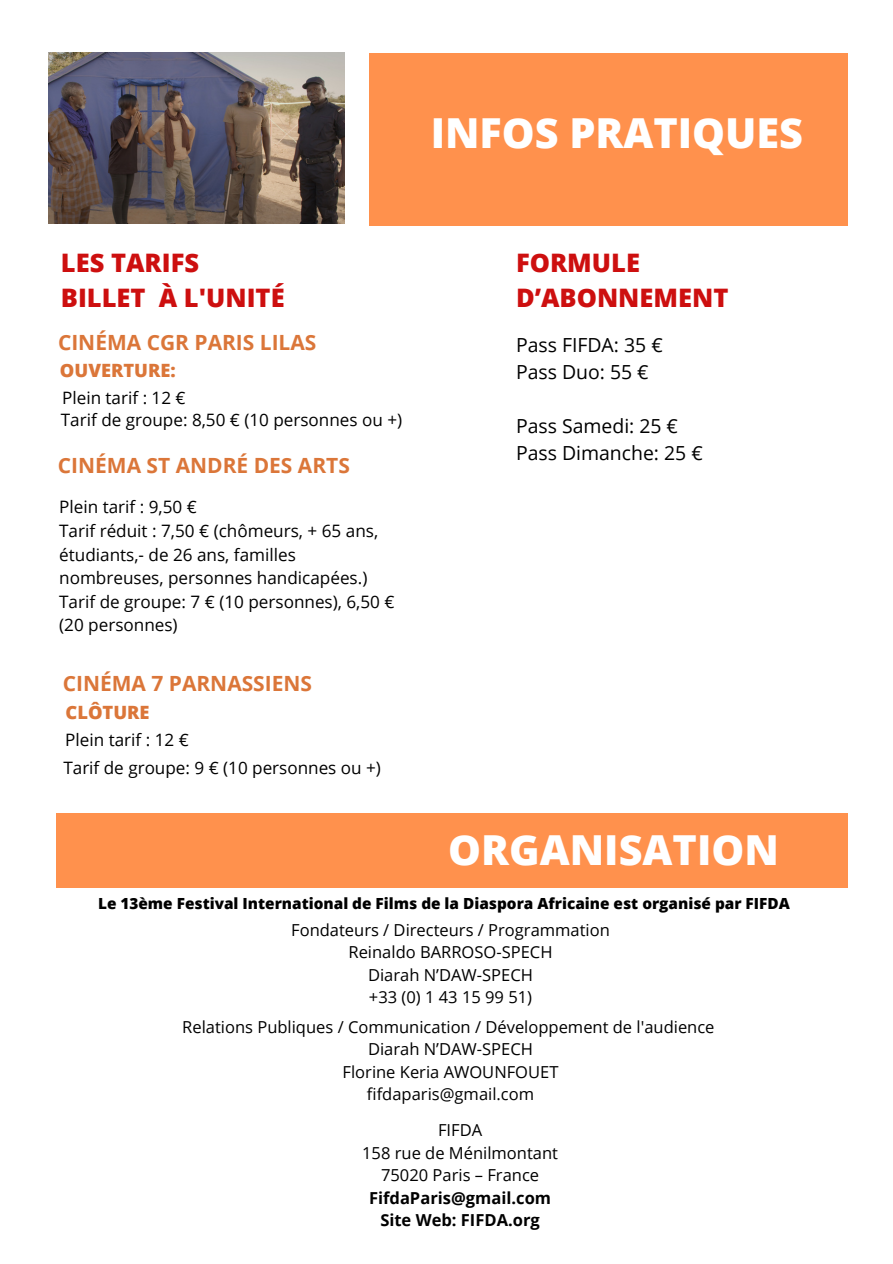
<style>
.page{position:relative;width:893px;height:1264px;background:#fff}
.page>*{position:absolute;margin:0;border:0;box-sizing:border-box;transform-origin:0 0}
.t1{font:800 41.4px "Open Sans";color:#fff}
.t2{font:800 25.5px "Open Sans";color:#cd0f0f}
.t3{font:700 21px "Open Sans";color:#db7639}
.t4{font:19.35px "Open Sans";color:#000}
.t5{font:800 18.3px "Open Sans";color:#db7639}
.t6{font:17.1px/23.5px "Open Sans";color:#000}
.t7{font:16.5px "Open Sans";color:#000}
.t8{font:700 16.5px "Open Sans";color:#000}
.t9{font:800 15.3px "Open Sans";color:#000}
</style>
<div class="page">
<div style="left:369px;top:53px;width:478px;height:172px;background:#ff914d"></div>
<div style="left:56px;top:813px;width:791px;height:74px;background:#ff914d"></div>
<img style="left:49px;top:53px;width:295px;height:171px">
<p class="t1" style="left:430px;top:104px;width:374px">INFOS PRATIQUES</p>
<p class="t2" style="left:61px;top:245px;width:140px">LES TARIFS</p>
<p class="t2" style="left:61px;top:280px;width:225px">BILLET À L'UNITÉ</p>
<p class="t3" style="left:58px;top:327px;width:260px">CINÉMA CGR PARIS LILAS</p>
<p class="t5" style="left:60px;top:357px;width:117px">OUVERTURE:</p>
<p class="t6" style="left:62px;top:386px;width:125px">Plein tarif : 12 €</p>
<p class="t6" style="left:61px;top:408px;width:343px">Tarif de groupe: 8,50 € (10 personnes ou +)</p>
<p class="t3" style="left:58px;top:450px;width:293px">CINÉMA ST ANDRÉ DES ARTS</p>
<p class="t6" style="left:59px;top:495px;width:139px">Plein tarif : 9,50 €</p>
<p class="t6" style="left:59px;top:518px;width:320px">Tarif réduit : 7,50 € (chômeurs, + 65 ans, étudiants,- de 26 ans, familles nombreuses, personnes handicapées.)</p>
<p class="t6" style="left:59px;top:589px;width:337px">Tarif de groupe: 7 € (10 personnes), 6,50 € (20 personnes)</p>
<p class="t3" style="left:63px;top:668px;width:251px">CINÉMA 7 PARNASSIENS</p>
<p class="t5" style="left:65px;top:699px;width:86px">CLÔTURE</p>
<p class="t6" style="left:65px;top:727px;width:125px">Plein tarif : 12 €</p>
<p class="t6" style="left:63px;top:755px;width:319px">Tarif de groupe: 9 € (10 personnes ou +)</p>
<p class="t2" style="left:516px;top:245px;width:125px">FORMULE</p>
<p class="t2" style="left:516px;top:280px;width:214px">D’ABONNEMENT</p>
<p class="t4" style="left:516px;top:331px;width:148px">Pass FIFDA: 35 €</p>
<p class="t4" style="left:516px;top:358px;width:134px">Pass Duo: 55 €</p>
<p class="t4" style="left:516px;top:412px;width:163px">Pass Samedi: 25 €</p>
<p class="t4" style="left:516px;top:439px;width:188px">Pass Dimanche: 25 €</p>
<p class="t1" style="left:448px;top:821px;width:332px">ORGANISATION</p>
<p class="t9" style="left:98px;top:892px;width:693px">Le 13ème Festival International de Films de la Diaspora Africaine est organisé par FIFDA</p>
<p class="t7" style="left:291px;top:918px;width:320px">Fondateurs / Directeurs / Programmation</p>
<p class="t7" style="left:348px;top:940px;width:205px">Reinaldo BARROSO-SPECH</p>
<p class="t7" style="left:368px;top:963px;width:166px">Diarah N’DAW-SPECH</p>
<p class="t7" style="left:369px;top:985px;width:165px">+33 (0) 1 43 15 99 51)</p>
<p class="t7" style="left:182px;top:1015px;width:533px">Relations Publiques / Communication / Développement de l'audience</p>
<p class="t7" style="left:368px;top:1037px;width:166px">Diarah N’DAW-SPECH</p>
<p class="t7" style="left:342px;top:1060px;width:217px">Florine Keria AWOUNFOUET</p>
<p class="t7" style="left:367px;top:1082px;width:169px">fifdaparis@gmail.com</p>
<p class="t7" style="left:438px;top:1118px;width:46px">FIFDA</p>
<p class="t7" style="left:362px;top:1141px;width:197px">158 rue de Ménilmontant</p>
<p class="t7" style="left:381px;top:1163px;width:159px">75020 Paris – France</p>
<p class="t8" style="left:369px;top:1186px;width:184px">FifdaParis@gmail.com</p>
<p class="t8" style="left:380px;top:1208px;width:161px">Site Web: FIFDA.org</p>
</div>
